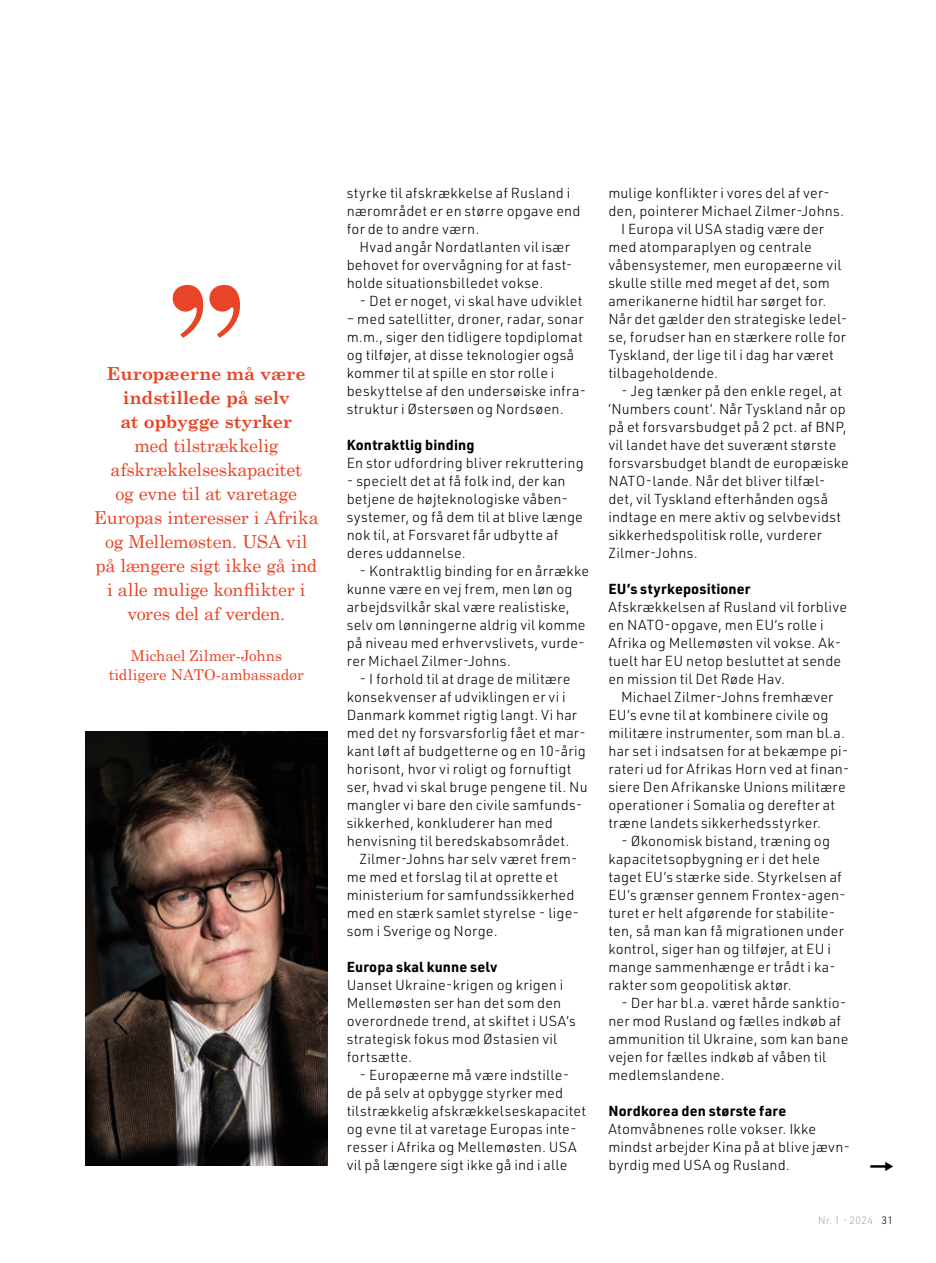
<style>
.page{position:relative;width:936px;height:1263px;background:#fff}
.page>*{position:absolute;margin:0;border:0;box-sizing:border-box;transform-origin:0 0}
.t1{font:700 150px "Bodoni URW";color:#e84427}
.t2{font:18px/24px "Century Schoolbook";letter-spacing:-.015em;color:#e84427;text-align:center}
.t3{font:700 18px/24px "Century Schoolbook";letter-spacing:-.015em;color:#e84427;text-align:center}
.t4{font:15px/19.5px "Century Schoolbook";letter-spacing:-.005em;color:#e84427;text-align:center}
.t5{font:300 14.25px/18px "URWDIN";letter-spacing:.01em;color:#000}
.t6{font:700 14.25px "URWDIN";letter-spacing:.01em;color:#000}
.t7{font:300 10.5px "URWDIN";letter-spacing:.025em;color:#ada9a2}
.s1{color:#000}
</style>
<div class="page">
<img style="left:85px;top:731px;width:242px;height:434px">
<h1 class="t1" style="left:168px;top:249px;width:79px">”</h1>
<p class="t3" style="left:107px;top:361px;width:200px">Europæerne må være indstillede på selv<br>at opbygge styrker</p>
<p class="t2" style="left:94px;top:433px;width:226px">med tilstrækkelig afskrækkelseskapacitet<br>og evne til at varetage<br>Europas interesser i Afrika og Mellemøsten. USA vil på længere sigt ikke gå ind i alle mulige konflikter i vores del af verden.</p>
<p class="t4" style="left:109px;top:645px;width:197px">Michael Zilmer-Johns tidligere NATO-ambassadør</p>
<p class="t5" style="left:347px;top:184px;width:235px">styrke til afskrækkelse af Rusland i nærområdet er en større opgave end for de to andre værn.</p>
<p class="t5" style="left:347px;top:238px;width:227px;text-indent:13px">Hvad angår Nordatlanten vil især behovet for overvågning for at fast&shy;holde situationsbilledet vokse.</p>
<p class="t5" style="left:359px;top:292px;width:224px">- Det er noget, vi skal have udviklet</p>
<p class="t5" style="left:347px;top:310px;width:241px">– med satellitter, droner, radar, sonar m.m., siger den tidligere topdiplomat og tilføjer, at disse teknologier også kommer til at spille en stor rolle i beskyttelse af den undersøiske infra&shy;struktur i Østersøen og Nordsøen.</p>
<p class="t6" style="left:347px;top:435px;width:129px">Kontraktlig binding</p>
<p class="t5" style="left:347px;top:454px;width:238px">En stor udfordring bliver rekruttering</p>
<p class="t5" style="left:347px;top:472px;width:238px">- specielt det at få folk ind, der kan betjene de højteknologiske våben&shy;systemer, og få dem til at blive længe nok til, at Forsvaret får udbytte af deres uddannelse.</p>
<p class="t5" style="left:347px;top:561px;width:244px;text-indent:13px">- Kontraktlig binding for en årrække kunne være en vej frem, men løn og arbejdsvilkår skal være realistiske, selv om lønningerne aldrig vil komme på niveau med erhvervslivets, vurde&shy;rer Michael Zilmer-Johns.</p>
<p class="t5" style="left:347px;top:669px;width:242px;text-indent:13px">- I forhold til at drage de militære konsekvenser af udviklingen er vi i Danmark kommet rigtig langt. Vi har med det ny forsvarsforlig fået et mar&shy;kant løft af budgetterne og en 10-årig horisont, hvor vi roligt og fornuftigt ser, hvad vi skal bruge pengene til. Nu mangler vi bare den civile samfunds&shy;sikkerhed, konkluderer han med henvisning til beredskabsområdet.</p>
<p class="t5" style="left:347px;top:849px;width:234px;text-indent:13px">Zilmer-Johns har selv været frem&shy;me med et forslag til at oprette et ministerium for samfundssikkerhed med en stærk samlet styrelse - lige&shy;som i Sverige og Norge.</p>
<p class="t6" style="left:347px;top:957px;width:152px">Europa skal kunne selv</p>
<p class="t5" style="left:347px;top:975px;width:230px">Uanset Ukraine-krigen og krigen i<br>Mellemøsten ser han det som den overordnede trend, at skiftet i USA’s strategisk fokus mod Østasien vil fortsætte.</p>
<p class="t5" style="left:347px;top:1065px;width:241px;text-indent:13px">- Europæerne må være indstille&shy;de på selv at opbygge styrker med tilstrækkelig afskrækkelseskapacitet og evne til at varetage Europas inte&shy;resser i Afrika og Mellemøsten. USA vil på længere sigt ikke gå ind i alle</p>
<p class="t5" style="left:608px;top:183px;width:223px">mulige konflikter i vores del af ver-</p>
<p class="t5" style="left:608px;top:201px;width:237px">den, pointerer Michael Zilmer-Johns.</p>
<p class="t5" style="left:621px;top:219px;width:204px">I Europa vil USA stadig være der</p>
<p class="t5" style="left:608px;top:237px;width:205px">med atomparaplyen og centrale</p>
<p class="t5" style="left:608px;top:255px;width:234px">våbensystemer, men europæerne vil</p>
<p class="t5" style="left:608px;top:273px;width:223px">skulle stille med meget af det, som</p>
<p class="t5" style="left:608px;top:291px;width:220px">amerikanerne hidtil har sørget for.</p>
<p class="t5" style="left:608px;top:309px;width:241px">Når det gælder den strategiske ledel-</p>
<p class="t5" style="left:608px;top:327px;width:239px">se, forudser han en stærkere rolle for</p>
<p class="t5" style="left:608px;top:345px;width:227px">Tyskland, der lige til i dag har været</p>
<p class="t5" style="left:608px;top:363px;width:111px">tilbageholdende.</p>
<p class="t5" style="left:608px;top:381px;width:242px;text-indent:13px">- Jeg tænker på den enkle regel, at ’Numbers count’. Når Tyskland når op på et forsvarsbudget på 2 pct. af BNP, vil landet have det suverænt største forsvarsbudget blandt de europæiske NATO-lande. Når det bliver tilfæl&shy;det, vil Tyskland efterhånden også indtage en mere aktiv og selvbevidst sikkerhedspolitisk rolle, vurderer Zilmer-Johns.</p>
<p class="t6" style="left:608px;top:579px;width:144px">EU’s styrkepositioner</p>
<p class="t5" style="left:608px;top:597px;width:240px">Afskrækkelsen af Rusland vil forblive en NATO-opgave, men EU’s rolle i Afrika og Mellemøsten vil vokse. Ak&shy;tuelt har EU netop besluttet at sende en mission til Det Røde Hav.</p>
<p class="t5" style="left:608px;top:687px;width:243px;text-indent:13px">Michael Zilmer-Johns fremhæver EU’s evne til at kombinere civile og militære instrumenter, som man bl.a. har set i indsatsen for at bekæmpe pi&shy;rateri ud for Afrikas Horn ved at finan&shy;siere Den Afrikanske Unions militære operationer i Somalia og derefter at træne landets sikkerhedsstyrker.</p>
<p class="t5" style="left:608px;top:831px;width:239px;text-indent:13px">- Økonomisk bistand, træning og kapacitetsopbygning er i det hele taget EU’s stærke side. Styrkelsen af EU’s grænser gennem Frontex-agen&shy;turet er helt afgørende for stabilite&shy;ten, så man kan få migrationen under kontrol, siger han og tilføjer, at EU i mange sammenhænge er trådt i ka&shy;rakter som geopolitisk aktør.</p>
<p class="t5" style="left:608px;top:993px;width:241px;text-indent:13px">- Der har bl.a. været hårde sanktio&shy;ner mod Rusland og fælles indkøb af ammunition til Ukraine, som kan bane vejen for fælles indkøb af våben til medlemslandene.</p>
<p class="t6" style="left:608px;top:1101px;width:179px">Nordkorea den største fare</p>
<p class="t5" style="left:608px;top:1119px;width:243px">Atomvåbnenes rolle vokser. Ikke mindst arbejder Kina på at blive jævn&shy;byrdig med USA og Rusland.</p>
<p class="t7" style="left:818px;top:1213px;width:76px">Nr. 1 - 2024 <span class="s1">31</span></p>
</div>
